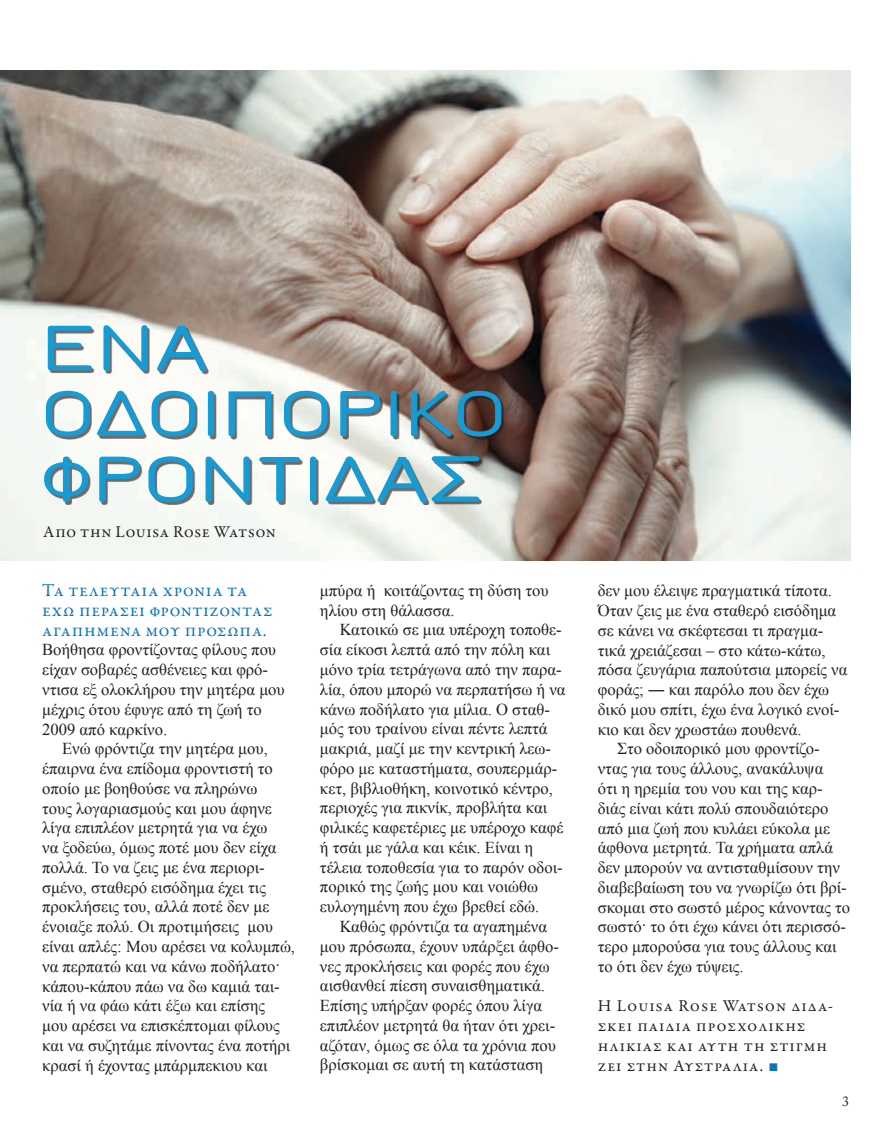
<style>
.page{position:relative;width:893px;height:1141px;background:#fff}
.page>*{position:absolute;margin:0;border:0;box-sizing:border-box;transform-origin:0 0}
.t1{font:600 71.75px/65.6px "Jura";color:#179bd4;scale:1.25 1}
.t2{font:18.2px/19.8px "Garamond Premr Pro";letter-spacing:.03em;color:#0b74bb}
.t3{font:16.62px/19.8px "Times New Roman";color:#231f20}
.t4{font:16.62px/19.8px "Garamond Premr Pro";letter-spacing:.06em;color:#231f20}
.t5{font:16.62px "Garamond Premr Pro";letter-spacing:.015em;color:#231f20}
.t6{font:14px "Adobe Caslon Pro";color:#231f20}
.s1{font-family:"Arial";color:#0b74bb}
</style>
<div class="page">
<img style="left:0;top:70px;width:851px;height:490px">
<div style="left:46px;top:327px;width:458px;height:178px;background:#231f20;opacity:.65"></div>
<h1 class="t1" style="left:40px;top:315px;width:375px">ΕΝΑ<br>ΟΔΟΙΠΟΡΙΚΟ<br>ΦΡΟΝΤΙΔΑΣ</h1>
<p class="t5" style="left:43px;top:522px;width:234px">Απο την Louisa Rose Watson</p>
<p class="t2" style="left:42px;top:581px;width:232px">Τα τελευταία χρόνια τα έχω περάσει φροντίζοντας αγαπημένα μου πρόσωπα.</p>
<p class="t3" style="left:42px;top:640px;width:244px">Βοήθησα φροντίζοντας φίλους που είχαν σοβαρές ασθένειες και φρό&shy;ντισα εξ ολοκλήρου την μητέρα μου μέχρις ότου έφυγε από τη ζωή το<br>2009 από καρκίνο.</p>
<p class="t3" style="left:42px;top:739px;width:254px;text-indent:20px">Ενώ φρόντιζα την μητέρα μου, έπαιρνα ένα επίδομα φροντιστή το οποίο με βοηθούσε να πληρώνω<br>τους λογαριασμούς και μου άφηνε λίγα επιπλέον μετρητά για να έχω<br>να ξοδεύω, όμως ποτέ μου δεν είχα πολλά. Το να ζεις με ένα περιορι&shy;σμένο, σταθερό εισόδημα έχει τις προκλήσεις του, αλλά ποτέ δεν με ένοιαξε πολύ. Οι προτιμήσεις μου είναι απλές: Μου αρέσει να κολυμπώ, να περπατώ και να κάνω ποδήλατο· κάπου-κάπου πάω να δω καμιά ται&shy;νία ή να φάω κάτι έξω και επίσης<br>μου αρέσει να επισκέπτομαι φίλους και να συζητάμε πίνοντας ένα ποτήρι κρασί ή έχοντας μπάρμπεκιου και</p>
<p class="t3" style="left:320px;top:580px;width:230px">μπύρα ή κοιτάζοντας τη δύση του ηλίου στη θάλασσα.</p>
<p class="t3" style="left:320px;top:620px;width:247px;text-indent:20px">Κατοικώ σε μια υπέροχη τοποθε&shy;σία είκοσι λεπτά από την πόλη και μόνο τρία τετράγωνα από την παρα&shy;λία, όπου μπορώ να περπατήσω ή να κάνω ποδήλατο για μίλια. Ο σταθ&shy;μός του τραίνου είναι πέντε λεπτά μακριά, μαζί με την κεντρική λεω&shy;φόρο με καταστήματα, σουπερμάρ&shy;κετ, βιβλιοθήκη, κοινοτικό κέντρο, περιοχές για πικνίκ, προβλήτα και φιλικές καφετέριες με υπέροχο καφέ ή τσάι με γάλα και κέικ. Είναι η τέλεια τοποθεσία για το παρόν οδοι&shy;πορικό της ζωής μου και νοιώθω ευλογημένη που έχω βρεθεί εδώ.</p>
<p class="t3" style="left:320px;top:916px;width:240px;text-indent:20px">Καθώς φρόντιζα τα αγαπημένα μου πρόσωπα, έχουν υπάρξει άφθο&shy;νες προκλήσεις και φορές που έχω αισθανθεί πίεση συναισθηματικά.<br>Επίσης υπήρξαν φορές όπου λίγα επιπλέον μετρητά θα ήταν ότι χρει&shy;αζόταν, όμως σε όλα τα χρόνια που βρίσκομαι σε αυτή τη κατάσταση</p>
<p class="t3" style="left:598px;top:581px;width:236px">δεν μου έλειψε πραγματικά τίποτα.</p>
<p class="t3" style="left:598px;top:600px;width:240px">Όταν ζεις με ένα σταθερό εισόδημα</p>
<p class="t3" style="left:598px;top:620px;width:227px">σε κάνει να σκέφτεσαι τι πραγμα-</p>
<p class="t3" style="left:598px;top:640px;width:229px">τικά χρειάζεσαι – στο κάτω-κάτω,</p>
<p class="t3" style="left:598px;top:660px;width:251px">πόσα ζευγάρια παπούτσια μπορείς να</p>
<p class="t3" style="left:598px;top:679px;width:233px">φοράς; ― και παρόλο που δεν έχω</p>
<p class="t3" style="left:598px;top:699px;width:243px">δικό μου σπίτι, έχω ένα λογικό ενοί-</p>
<p class="t3" style="left:598px;top:719px;width:205px">κιο και δεν χρωστάω πουθενά.</p>
<p class="t3" style="left:618px;top:739px;width:204px">Στο οδοιπορικό μου φροντίζο-</p>
<p class="t3" style="left:598px;top:758px;width:227px">ντας για τους άλλους, ανακάλυψα</p>
<p class="t3" style="left:598px;top:778px;width:226px">ότι η ηρεμία του νου και της καρ-</p>
<p class="t3" style="left:598px;top:798px;width:232px">διάς είναι κάτι πολύ σπουδαιότερο</p>
<p class="t3" style="left:598px;top:818px;width:234px">από μια ζωή που κυλάει εύκολα με</p>
<p class="t3" style="left:598px;top:838px;width:237px">άφθονα μετρητά. Τα χρήματα απλά</p>
<p class="t3" style="left:598px;top:857px;width:244px">δεν μπορούν να αντισταθμίσουν την</p>
<p class="t3" style="left:598px;top:877px;width:250px">διαβεβαίωση του να γνωρίζω ότι βρί-</p>
<p class="t3" style="left:598px;top:897px;width:254px">σκομαι στο σωστό μέρος κάνοντας το</p>
<p class="t3" style="left:598px;top:917px;width:250px">σωστό· το ότι έχω κάνει ότι περισσό-</p>
<p class="t3" style="left:598px;top:936px;width:240px">τερο μπορούσα για τους άλλους και</p>
<p class="t3" style="left:598px;top:956px;width:147px">το ότι δεν έχω τύψεις.</p>
<p class="t4" style="left:598px;top:997px;width:237px">Η Louisa Rose Watson διδά&shy;σκει παιδιά προσχολικής ηλικίας και αυτή τη στιγμή ζει στην Αυστραλία. <span class="s1">■</span></p>
<p class="t6" style="left:842px;top:1093px;width:8px">3</p>
</div>
